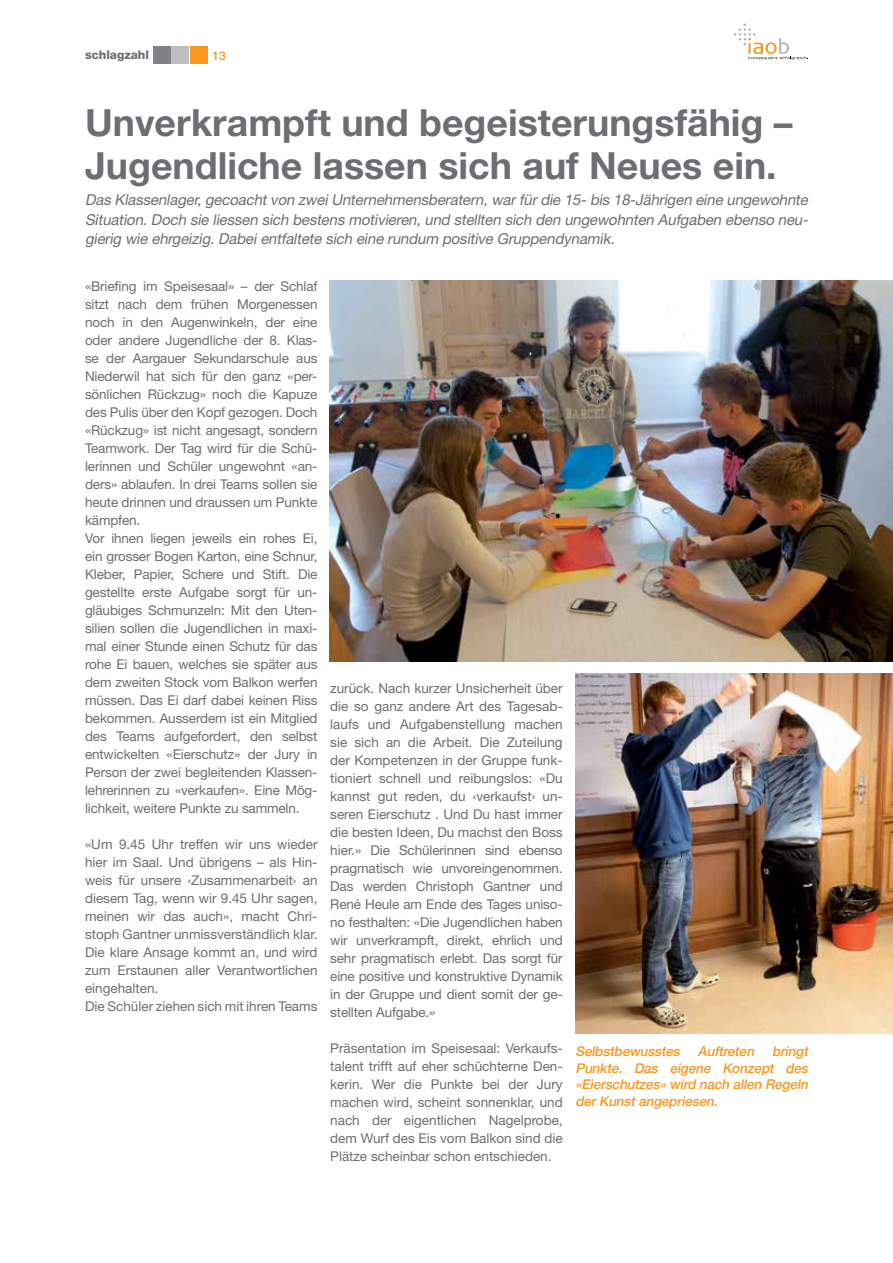
<style>
.page{position:relative;width:893px;height:1263px;background:#fff}
.page>*{position:absolute;margin:0;border:0;box-sizing:border-box;transform-origin:0 0}
.t1{font:700 37.5px/43.5px "Helvetica Neue";color:#6d6e71}
.t2{font:italic 15px/19.5px "Helvetica Neue";color:#6d6e71;text-align:justify}
.t3{font:13.5px/18px "Helvetica Neue";letter-spacing:-.01em;color:#6d6e71}
.t4{font:italic 500 13.5px/16.5px "Helvetica Neue";color:#f8971d;text-align:justify}
.t5{font:800 12px "Helvetica Neue";color:#6d6e71}
.t6{font:500 12px "Helvetica Neue";color:#f8971d}
</style>
<div class="page">
<svg style="left:734px;top:23px;width:74px;height:37px"></svg>
<img style="left:330px;top:281px;width:563px;height:380px">
<div style="left:190px;top:46px;width:17px;height:17px;background:#f8971d"></div>
<div style="left:153px;top:46px;width:17px;height:17px;background:#808285"></div>
<div style="left:172px;top:46px;width:17px;height:17px;background:#bcbec0"></div>
<img style="left:575px;top:674px;width:318px;height:359px">
<p class="t5" style="left:85px;top:48px;width:66px">schlagzahl</p>
<p class="t6" style="left:213px;top:48px;width:15px">13</p>
<h1 class="t1" style="left:85px;top:100px;width:709px">Unverkrampft und begeisterungsfähig –<br>Jugendliche lassen sich auf Neues ein.</h1>
<p class="t2" style="left:85px;top:190px;width:727px">Das Klassenlager,gecoachtvon zweiUnternehmensberatern,warfürdie 15-bis 18-Jährigen eine ungewohnte Situation.Doch sie liessen sich bestens motivieren,und stellten sich den ungewohnten Aufgaben ebenso neu&shy;gierig wie ehrgeizig.Dabeientfaltete sich eine rundum positive Gruppendynamik.</p>
<p class="t3" style="left:85px;top:277px;width:234px">«Briefing im Speisesaal» – der Schlaf sitzt nach dem frühen Morgenessen noch in den Augenwinkeln, der eine oder andere Jugendliche der 8. Klas&shy;se der Aargauer Sekundarschule aus Niederwil hat sich für den ganz «per&shy;sönlichen Rückzug» noch die Kapuze des Pulis über den Kopf gezogen. Doch «Rückzug» ist nicht angesagt, sondern Teamwork. Der Tag wird für die Schü&shy;lerinnen und Schüler ungewohnt «an&shy;ders» ablaufen. In drei Teams sollen sie heute drinnen und draussen um Punkte kämpfen.<br>Vor ihnen liegen jeweils ein rohes Ei, ein grosser Bogen Karton, eine Schnur, Kleber, Papier, Schere und Stift. Die gestellte erste Aufgabe sorgt für un&shy;gläubiges Schmunzeln: Mit den Uten&shy;silien sollen die Jugendlichen in maxi&shy;mal einer Stunde einen Schutz für das rohe Ei bauen, welches sie später aus dem zweiten Stock vom Balkon werfen müssen. Das Ei darf dabei keinen Riss bekommen. Ausserdem ist ein Mitglied des Teams aufgefordert, den selbst entwickelten «Eierschutz» der Jury in Person der zwei begleitenden Klassen&shy;lehrerinnen zu «verkaufen». Eine Mög&shy;lichkeit, weitere Punkte zu sammeln.</p>
<p class="t3" style="left:85px;top:835px;width:234px">«Um 9.45 Uhr treffen wir uns wieder hier im Saal. Und übrigens – als Hin&shy;weis für unsere ‹Zusammenarbeit› an diesem Tag, wenn wir 9.45 Uhr sagen, meinen wir das auch», macht Chri&shy;stoph Gantner unmissverständlich klar.<br>Die klare Ansage kommt an, und wird zum Erstaunen aller Verantwortlichen eingehalten.<br>Die Schüler ziehen sich mit ihren Teams</p>
<p class="t3" style="left:330px;top:679px;width:234px;text-align:justify">zurück. Nach kurzer Unsicherheit über die so ganz andere Art des Tagesab&shy;laufs und Aufgabenstellung machen sie sich an die Arbeit. Die Zuteilung der Kompetenzen in der Gruppe funk&shy;tioniert schnell und reibungslos: «Du kannst gut reden, du ‹verkaufst› un&shy;seren Eierschutz . Und Du hast immer die besten Ideen, Du machst den Boss hier.» Die Schülerinnen sind ebenso pragmatisch wie unvoreingenommen.<br>Das werden Christoph Gantner und René Heule am Ende des Tages uniso&shy;no festhalten: «Die Jugendlichen haben wir unverkrampft, direkt, ehrlich und sehr pragmatisch erlebt. Das sorgt für eine positive und konstruktive Dynamik in der Gruppe und dient somit der ge&shy;stellten Aufgabe.»</p>
<p class="t3" style="left:330px;top:1039px;width:234px;text-align:justify">Präsentation im Speisesaal: Verkaufs&shy;talent trifft auf eher schüchterne Den&shy;kerin. Wer die Punkte bei der Jury machen wird, scheint sonnenklar, und nach der eigentlichen Nagelprobe, dem Wurf des Eis vom Balkon sind die Plätze scheinbar schon entschieden.</p>
<p class="t4" style="left:575px;top:1043px;width:237px">Selbstbewusstes Auftreten bringt Punkte. Das eigene Konzept des «Eierschutzes» wird nach allen Regeln derKunstangepriesen.</p>
</div>
